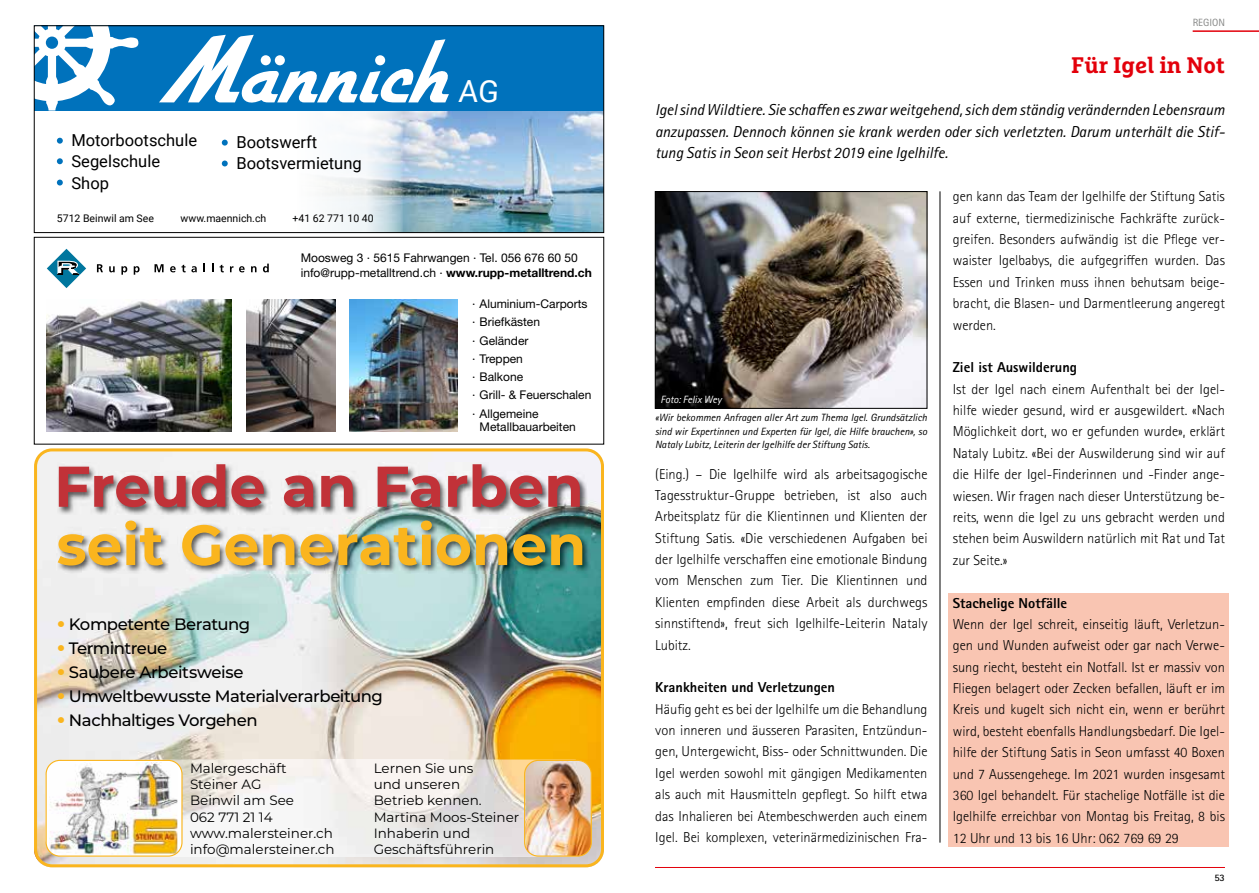
<style>
.page{position:relative;width:1259px;height:893px;background:#fff}
.page>*{position:absolute;margin:0;border:0;box-sizing:border-box;transform-origin:0 0}
.t1{font:700 57.3px "Montserrat";color:#c13238}
.t2{font:700 56.55px "Montserrat";color:#fab51e}
.t3{font:30.45px "Roboto";color:#fff}
.t4{font:700 22.5px "Marselis Slab Pro";color:#e3000b}
.t5{font:500 16.5px "Montserrat";letter-spacing:-.03em;color:#000}
.t6{font:16.5px/21px "Roboto";color:#000}
.t7{font:italic 15.9px/21.3px "Rotis Sans Serif Std";color:#000;text-align:justify}
.t8{font:300 14.4px/21.3px "Rotis Sans Serif Std";color:#000;text-align:justify}
.t9{font:800 14.4px "Rotis Sans Serif Std";color:#000}
.t10{font:13.5px/16.2px "Montserrat";color:#000}
.t11{font:12px/18.3px "Helvetica Neue LT Std";color:#000}
.t12{font:italic 10.5px/13.5px "Rotis Sans Serif Std";color:#000;text-align:justify}
.t13{font:10.5px "Roboto";color:#000}
.t14{font:italic 10.5px "Rotis Sans Serif Std";color:#fff}
.t15{font:10.5px "Rotis Sans Serif Std";color:#868786}
.t16{font:700 9.9px "Rotis Sans Serif Std";color:#000}
.s1{font-weight:700}
.s2{font-family:"Rotis Sans Serif Std";font-weight:300;color:#fab51e}
</style>
<div class="page">
<img style="left:402px;top:111px;width:200px;height:120px">
<svg style="left:322px;top:111px;width:80px;height:120px"></svg>
<svg style="left:57px;top:180px;width:6px;height:6px"></svg>
<svg style="left:222px;top:161px;width:6px;height:5px"></svg>
<svg style="left:222px;top:140px;width:6px;height:6px"></svg>
<svg style="left:57px;top:158px;width:6px;height:6px"></svg>
<svg style="left:57px;top:138px;width:6px;height:6px"></svg>
<div style="left:34px;top:26px;width:570px;height:85px;background:#0072bc"></div>
<svg style="left:159px;top:35px;width:290px;height:68px"></svg>
<svg style="left:36px;top:28px;width:102px;height:83px"></svg>
<div style="left:34px;top:26px;width:570px;height:207px;border:1px solid #000"></div>
<img style="left:47px;top:299px;width:185px;height:133px">
<svg style="left:47px;top:249px;width:39px;height:39px"></svg>
<svg style="left:97px;top:264px;width:6px;height:8px"></svg>
<svg style="left:109px;top:266px;width:6px;height:6px"></svg>
<svg style="left:121px;top:266px;width:6px;height:9px"></svg>
<svg style="left:134px;top:266px;width:6px;height:9px"></svg>
<svg style="left:154px;top:264px;width:10px;height:8px"></svg>
<svg style="left:170px;top:265px;width:27px;height:7px"></svg>
<svg style="left:203px;top:264px;width:2px;height:8px"></svg>
<svg style="left:220px;top:265px;width:4px;height:7px"></svg>
<svg style="left:230px;top:266px;width:3px;height:6px"></svg>
<svg style="left:239px;top:266px;width:6px;height:6px"></svg>
<svg style="left:251px;top:266px;width:5px;height:6px"></svg>
<svg style="left:263px;top:264px;width:6px;height:8px"></svg>
<img style="left:350px;top:299px;width:107px;height:133px">
<img style="left:246px;top:299px;width:89px;height:133px">
<div style="left:34px;top:237px;width:570px;height:207px;border:1px solid #000"></div>
<hr style="left:1192px;top:30px;width:67px;height:2px;background:#e3000b">
<hr style="left:655px;top:867px;width:570px;height:1px;background:#e3000b">
<hr style="left:939px;top:191px;width:1px;height:652px;background:#000">
<div style="left:948px;top:593px;width:281px;height:254px;background:#f9c5b2"></div>
<img style="left:657px;top:193px;width:268px;height:214px">
<div style="left:655px;top:191px;width:272px;height:218px;border:1px solid #000"></div>
<img style="left:35px;top:449px;width:569px;height:418px">
<div style="left:34px;top:449px;width:570px;height:418px;border:3px solid #fab51e;border-radius:16px"></div>
<img style="left:46px;top:760px;width:546px;height:97px">
<div style="left:46px;top:760px;width:136px;height:96px;background:#fff;border-radius:14px"></div>
<img style="left:49px;top:762px;width:128px;height:93px">
<div style="left:46px;top:760px;width:137px;height:97px;border:1px solid #fab51e;border-radius:14px"></div>
<img style="left:525px;top:760px;width:66px;height:96px">
<div style="left:524px;top:760px;width:68px;height:97px;border:1px solid #fab51e;border-radius:14px"></div>
<img style="left:57px;top:463px;width:530px;height:52px">
<img style="left:56px;top:519px;width:534px;height:54px">
<p class="t6" style="left:71px;top:129px;width:127px">Motorbootschule<br>Segelschule</p>
<p class="t6" style="left:236px;top:131px;width:127px">Bootswerft<br>Bootsvermietung</p>
<p class="t6" style="left:71px;top:172px;width:39px">Shop</p>
<p class="t13" style="left:57px;top:211px;width:99px">5712 Beinwil am See</p>
<p class="t13" style="left:181px;top:211px;width:87px">www.maennich.ch</p>
<p class="t13" style="left:292px;top:211px;width:83px">+41 62 771 10 40</p>
<h3 class="t3" style="left:458px;top:70px;width:44px">AG</h3>
<p class="t11" style="left:301px;top:250px;width:293px;line-height:15px">Moosweg 3 · 5615 Fahrwangen · Tel. 056 676 60 50 info@rupp-metalltrend.ch · <span class="s1">www.rupp-metalltrend.ch</span></p>
<p class="t11" style="left:472px;top:295px;width:121px">· Aluminium-Carports · Briefkästen<br>· Geländer<br>· Treppen<br>· Balkone<br>· Grill- &amp; Feuerschalen · Allgemeine</p>
<p class="t11" style="left:479px;top:418px;width:98px">Metallbauarbeiten</p>
<h1 class="t1" style="left:54px;top:445px;width:531px">Freude an Farben</h1>
<h2 class="t2" style="left:57px;top:504px;width:531px">seit Generationen</h2>
<p class="t5" style="left:57px;top:612px;width:195px"><span class="s2">•</span> Kompetente Beratung</p>
<p class="t5" style="left:57px;top:636px;width:112px"><span class="s2">•</span> Termintreue</p>
<p class="t5" style="left:57px;top:660px;width:188px"><span class="s2">•</span> Saubere Arbeitsweise</p>
<p class="t5" style="left:57px;top:684px;width:327px"><span class="s2">•</span> Umweltbewusste Materialverarbeitung</p>
<p class="t5" style="left:57px;top:708px;width:202px"><span class="s2">•</span> Nachhaltiges Vorgehen</p>
<p class="t10" style="left:190px;top:760px;width:146px">Malergeschäft<br>Steiner AG<br>Beinwil am See<br>062 771 21 14 www.malersteiner.ch info@malersteiner.ch</p>
<p class="t10" style="left:374px;top:760px;width:147px">Lernen Sie uns<br>und unseren<br>Betrieb kennen.<br>Martina Moos-Steiner<br>Inhaberin und<br>Geschäftsführerin</p>
<p class="t15" style="left:1192px;top:16px;width:34px">REGION</p>
<h3 class="t4" style="left:1071px;top:51px;width:155px">Für Igel in Not</h3>
<p class="t7" style="left:655px;top:99px;width:571px">Igel sind Wildtiere. Sie schaffen es zwar weitgehend, sich dem ständig verändernden Lebensraum anzupassen. Dennoch können sie krank werden oder sich verletzten. Darum unterhält die Stif&shy;tung Satis in Seon seit Herbst 2019 eine Igelhilfe.</p>
<p class="t14" style="left:660px;top:393px;width:63px">Foto: Felix Wey</p>
<p class="t12" style="left:655px;top:411px;width:274px">«Wir bekommen Anfragen aller Art zum Thema Igel. Grundsätzlich sind wir Expertinnen und Experten für Igel, die Hilfe brauchen», so Nataly Lubitz, Leiterin der Igelhilfe der Stiftung Satis.</p>
<p class="t8" style="left:655px;top:463px;width:274px">(Eing.) – Die Igelhilfe wird als arbeitsagogische Tagesstruktur-Gruppe betrieben, ist also auch Arbeitsplatz für die Klientinnen und Klienten der Stiftung Satis. «Die verschiedenen Aufgaben bei der Igelhilfe verschaffen eine emotionale Bindung vom Menschen zum Tier. Die Klientinnen und Klienten empfinden diese Arbeit als durchwegs sinnstiftend», freut sich Igelhilfe-Leiterin Nataly Lubitz.</p>
<p class="t9" style="left:655px;top:678px;width:181px">Krankheiten und Verletzungen</p>
<p class="t8" style="left:655px;top:698px;width:274px">Häufig geht es bei der Igelhilfe um die Behandlung von inneren und äusseren Parasiten, Entzündun&shy;gen, Untergewicht, Biss- oder Schnittwunden. Die Igel werden sowohl mit gängigen Medikamenten als auch mit Hausmitteln gepflegt. So hilft etwa das Inhalieren bei Atembeschwerden auch einem Igel. Bei komplexen, veterinärmedizinischen Fra-</p>
<p class="t8" style="left:952px;top:186px;width:274px">gen kann das Team der Igelhilfe der Stiftung Satis auf externe, tiermedizinische Fachkräfte zurück&shy;greifen. Besonders aufwändig ist die Pflege ver&shy;waister Igelbabys, die aufgegriffen wurden. Das Essen und Trinken muss ihnen behutsam beige&shy;bracht, die Blasen- und Darmentleerung angeregt werden.</p>
<p class="t9" style="left:952px;top:358px;width:126px">Ziel ist Auswilderung</p>
<p class="t8" style="left:952px;top:378px;width:274px">Ist der Igel nach einem Aufenthalt bei der Igel&shy;hilfe wieder gesund, wird er ausgewildert. «Nach Möglichkeit dort, wo er gefunden wurde», erklärt Nataly Lubitz. «Bei der Auswilderung sind wir auf die Hilfe der Igel-Finderinnen und -Finder ange&shy;wiesen. Wir fragen nach dieser Unterstützung be&shy;reits, wenn die Igel zu uns gebracht werden und stehen beim Auswildern natürlich mit Rat und Tat zur Seite.»</p>
<p class="t9" style="left:952px;top:593px;width:116px">Stachelige Notfälle</p>
<p class="t8" style="left:952px;top:614px;width:274px">Wenn der Igel schreit, einseitig läuft, Verletzun&shy;gen und Wunden aufweist oder gar nach Verwe&shy;sung riecht, besteht ein Notfall. Ist er massiv von Fliegen belagert oder Zecken befallen, läuft er im Kreis und kugelt sich nicht ein, wenn er berührt wird, besteht ebenfalls Handlungsbedarf. Die Igel&shy;hilfe der Stiftung Satis in Seon umfasst 40 Boxen und 7 Aussengehege. Im 2021 wurden insgesamt 360 Igel behandelt. Für stachelige Notfälle ist die Igelhilfe erreichbar von Montag bis Freitag, 8 bis 12 Uhr und 13 bis 16 Uhr: 062 769 69 29</p>
<p class="t16" style="left:1214px;top:871px;width:12px">53</p>
</div>
